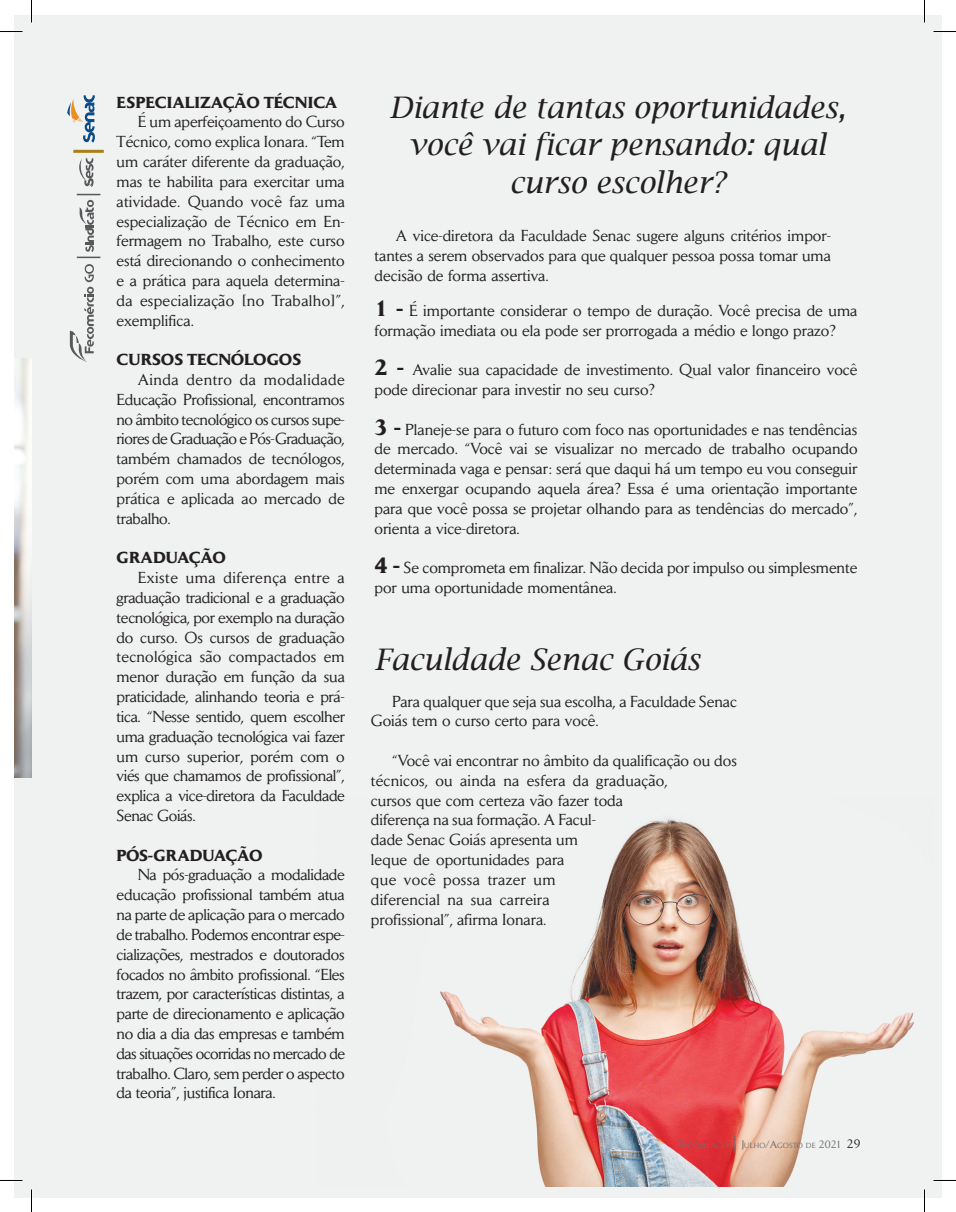
<style>
.page{position:relative;width:956px;height:1212px;background:#fff}
.page>*{position:absolute;margin:0;border:0;box-sizing:border-box;transform-origin:0 0}
.Box_título{font:italic 29.7px/37.5px "Lucida Bright";color:#231f20;text-align:center}
.TEXTO_OK{font:15.75px/19.8px "Daily News";color:#231f20;text-align:justify}
.ENTRETITULO_OK{font:700 15.75px "Daily News";color:#231f20}
.ENTRETITULO_OK-2{font:700 15.75px "Daily News";letter-spacing:-.02em;color:#231f20}
.RETRANCA_OK{font:7.35px "Daily News";letter-spacing:.02em;color:#6c6d70}
.s1{font-weight:700;font-size:21.75px}
.s2{font-size:10.5px}
.s3{font-size:18px}
.s4{font-size:12px;color:#231f20}
</style>
<div class="page">
<div style="left:14px;top:14px;width:927px;height:1183px;background:#f0f2f2"></div>
<img style="left:14px;top:358px;width:17px;height:419px">
<img style="left:440px;top:818px;width:474px;height:368px">
<svg style="left:70px;top:264px;width:24px;height:98px"></svg>
<svg style="left:79px;top:158px;width:15px;height:29px"></svg>
<svg style="left:77px;top:194px;width:23px;height:58px"></svg>
<hr style="left:77px;top:256px;width:23px;height:2px;background:#57585a">
<svg style="left:67px;top:95px;width:28px;height:48px"></svg>
<hr style="left:73px;top:150px;width:31px;height:3px;background:#ab7e16">
<hr style="left:923px;top:0;width:2px;height:22px;background:#fff">
<hr style="left:923px;top:1189px;width:2px;height:22px;background:#fff">
<svg style="left:0;top:31px;width:22px;height:1px"></svg>
<svg style="left:933px;top:31px;width:23px;height:1px"></svg>
<svg style="left:31px;top:0;width:1px;height:22px"></svg>
<svg style="left:31px;top:1189px;width:1px;height:22px"></svg>
<svg style="left:924px;top:0;width:1px;height:22px"></svg>
<svg style="left:924px;top:1189px;width:1px;height:22px"></svg>
<p class="ENTRETITULO_OK" style="left:117px;top:92px;width:222px">ESPECIALIZAÇÃO TÉCNICA</p>
<p class="TEXTO_OK" style="left:117px;top:112px;width:230px;text-indent:21px">É um aperfeiçoamento do Curso Técnico, como explica Ionara. “Tem um caráter diferente da graduação, mas te habilita para exercitar uma atividade. Quando você faz uma especialização de Técnico em En&shy;fermagem no Trabalho, este curso está direcionando o conhecimento e a prática para aquela determina&shy;da especialização [no Trabalho]”, exemplifica.</p>
<p class="ENTRETITULO_OK" style="left:117px;top:350px;width:186px">CURSOS TECNÓLOGOS</p>
<p class="TEXTO_OK" style="left:117px;top:369px;width:230px;text-indent:21px">Ainda dentro da modalidade Educação Profissional, encontramos no âmbito tecnológico os cursos supe&shy;riores de Graduação e Pós-Graduação, também chamados de tecnólogos, porém com uma abordagem mais prática e aplicada ao mercado de trabalho.</p>
<p class="ENTRETITULO_OK" style="left:117px;top:548px;width:111px">GRADUAÇÃO</p>
<p class="TEXTO_OK" style="left:117px;top:567px;width:230px;text-indent:21px">Existe uma diferença entre a graduação tradicional e a graduação tecnológica, por exemplo na duração do curso. Os cursos de graduação tecnológica são compactados em menor duração em função da sua praticidade, alinhando teoria e prá&shy;tica. “Nesse sentido, quem escolher uma graduação tecnológica vai fazer um curso superior, porém com o viés que chamamos de profissional”, explica a vice-diretora da Faculdade Senac Goiás.</p>
<p class="ENTRETITULO_OK-2" style="left:117px;top:845px;width:148px">PÓS-GRADUAÇÃO</p>
<p class="TEXTO_OK" style="left:117px;top:864px;width:230px;text-indent:21px">Na pós-graduação a modalidade educação profissional também atua na parte de aplicação para o mercado de trabalho. Podemos encontrar espe&shy;cializações, mestrados e doutorados focados no âmbito profissional. “Eles trazem, por características distintas, a parte de direcionamento e aplicação no dia a dia das empresas e também das situações ocorridas no mercado de trabalho. Claro, sem perder o aspecto da teoria”, justifica Ionara.</p>
<p class="Box_título" style="left:389px;top:88px;width:458px">Diante de tantas oportunidades, você vai ficar pensando: qual curso escolher?</p>
<p class="TEXTO_OK" style="left:374px;top:226px;width:458px;text-indent:21px">A vice-diretora da Faculdade Senac sugere alguns critérios impor&shy;tantes a serem observados para que qualquer pessoa possa tomar uma decisão de forma assertiva.</p>
<p class="TEXTO_OK" style="left:374px;top:300px;width:484px"><span class="s1">1 -</span> É importante considerar o tempo de duração. Você precisa de uma formação imediata ou ela pode ser prorrogada a médio e longo prazo?</p>
<p class="TEXTO_OK" style="left:374px;top:359px;width:484px"><span class="s1">2 -</span> Avalie sua capacidade de investimento. Qual valor financeiro você pode direcionar para investir no seu curso?</p>
<p class="TEXTO_OK" style="left:374px;top:419px;width:485px"><span class="s1">3 -</span> Planeje-se para o futuro com foco nas oportunidades e nas tendências de mercado. “Você vai se visualizar no mercado de trabalho ocupando determinada vaga e pensar: será que daqui há um tempo eu vou conseguir me enxergar ocupando aquela área? Essa é uma orientação importante para que você possa se projetar olhando para as tendências do mercado”, orienta a vice-diretora.</p>
<p class="TEXTO_OK" style="left:374px;top:557px;width:484px"><span class="s1">4 -</span> Se comprometa em finalizar. Não decida por impulso ou simplesmente por uma oportunidade momentânea.</p>
<p class="Box_título" style="left:374px;top:640px;width:327px">Faculdade Senac Goiás</p>
<p class="TEXTO_OK" style="left:371px;top:691px;width:367px;text-indent:21px">Para qualquer que seja sua escolha, a Faculdade Senac<br>Goiás tem o curso certo para você.</p>
<p class="TEXTO_OK" style="left:371px;top:750px;width:367px;text-align:left;text-indent:21px">“Você vai encontrar no âmbito da qualificação ou dos técnicos, ou ainda na esfera da graduação,<br>cursos que com certeza vão fazer toda<br>diferença na sua formação. A Facul-<br>dade Senac Goiás apresenta um<br>leque de oportunidades para<br>que você possa trazer um<br>diferencial na sua carreira<br>profissional”, afirma Ionara.</p>
<p class="RETRANCA_OK" style="left:679px;top:1140px;width:184px"><span class="s2">F</span>ECOMÉRCIO <span class="s3">|</span> <span class="s2">J</span>ULHO<span class="s2">/A</span>GOSTO DE <span class="s2">2021</span> <span class="s4">29</span></p>
</div>
